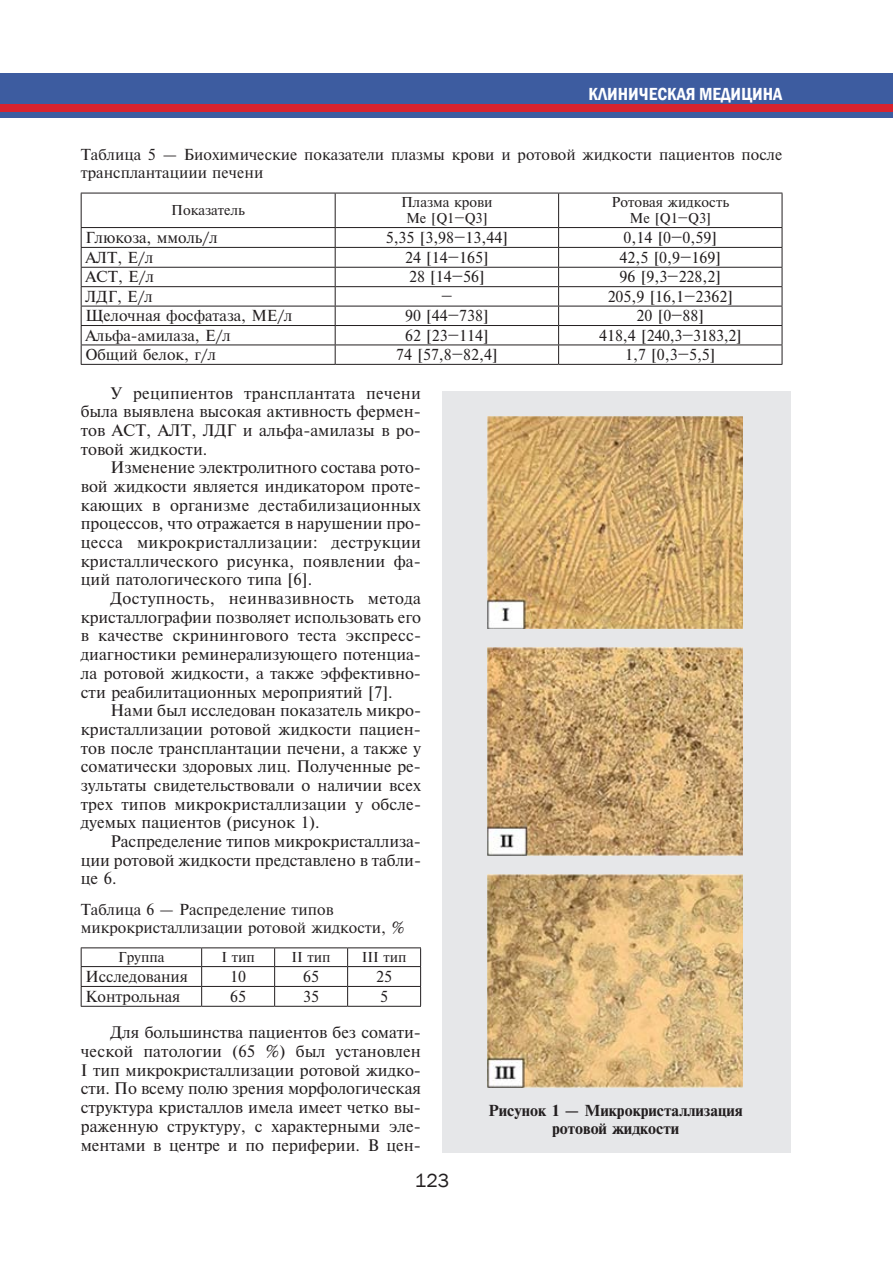
<style>
.page{position:relative;width:893px;height:1263px;background:#fff}
.page>*{position:absolute;margin:0;border:0;box-sizing:border-box;transform-origin:0 0}
.t1{font:19.5px "Franklin Gothic";color:#231f20}
.t2{font:600 condensed 18px "Franklin Gothic";color:#fff}
.t3{font:15.75px/18.8px "Newton C";color:#231f20;text-align:justify}
.t4{font:15px/18px "Newton C";color:#231f20}
.t5{font:15px/18px "Newton C Bold";color:#231f20;text-align:center}
.t6{font:13.5px/16.2px "Newton C";color:#231f20;text-align:center}
</style>
<div class="page">
<div style="left:0;top:74px;width:893px;height:44px;background:#3d5ca0"></div>
<div style="left:0;top:104px;width:893px;height:8px;background:#d8232e"></div>
<div style="left:442px;top:391px;width:349px;height:761px;background:#e6e7e9"></div>
<img style="left:488px;top:416px;width:255px;height:212px">
<img style="left:488px;top:648px;width:255px;height:207px">
<img style="left:488px;top:875px;width:255px;height:212px">
<hr style="left:81px;top:193px;width:254px;height:1px;background:#231f20">
<hr style="left:335px;top:193px;width:224px;height:1px;background:#231f20">
<hr style="left:559px;top:193px;width:223px;height:1px;background:#231f20">
<hr style="left:81px;top:227px;width:254px;height:1px;background:#231f20">
<hr style="left:335px;top:227px;width:224px;height:1px;background:#231f20">
<hr style="left:559px;top:227px;width:223px;height:1px;background:#231f20">
<hr style="left:81px;top:247px;width:254px;height:1px;background:#231f20">
<hr style="left:335px;top:247px;width:224px;height:1px;background:#231f20">
<hr style="left:559px;top:247px;width:223px;height:1px;background:#231f20">
<hr style="left:81px;top:267px;width:254px;height:1px;background:#231f20">
<hr style="left:335px;top:267px;width:224px;height:1px;background:#231f20">
<hr style="left:559px;top:267px;width:223px;height:1px;background:#231f20">
<hr style="left:81px;top:286px;width:254px;height:1px;background:#231f20">
<hr style="left:335px;top:286px;width:224px;height:1px;background:#231f20">
<hr style="left:559px;top:286px;width:223px;height:1px;background:#231f20">
<hr style="left:81px;top:306px;width:254px;height:1px;background:#231f20">
<hr style="left:335px;top:306px;width:224px;height:1px;background:#231f20">
<hr style="left:559px;top:306px;width:223px;height:1px;background:#231f20">
<hr style="left:81px;top:325px;width:254px;height:1px;background:#231f20">
<hr style="left:335px;top:325px;width:224px;height:1px;background:#231f20">
<hr style="left:559px;top:325px;width:223px;height:1px;background:#231f20">
<hr style="left:81px;top:345px;width:254px;height:1px;background:#231f20">
<hr style="left:335px;top:345px;width:224px;height:1px;background:#231f20">
<hr style="left:559px;top:345px;width:223px;height:1px;background:#231f20">
<hr style="left:81px;top:364px;width:254px;height:1px;background:#231f20">
<hr style="left:335px;top:364px;width:224px;height:1px;background:#231f20">
<hr style="left:559px;top:364px;width:223px;height:1px;background:#231f20">
<hr style="left:81px;top:193px;width:1px;height:34px;background:#231f20">
<svg style="left:81px;top:228px;width:1px;height:136px"></svg>
<hr style="left:335px;top:193px;width:1px;height:34px;background:#231f20">
<hr style="left:558px;top:193px;width:1px;height:34px;background:#231f20">
<hr style="left:782px;top:193px;width:1px;height:34px;background:#231f20">
<svg style="left:335px;top:228px;width:1px;height:136px"></svg>
<svg style="left:558px;top:228px;width:1px;height:136px"></svg>
<svg style="left:782px;top:228px;width:1px;height:136px"></svg>
<hr style="left:81px;top:947px;width:121px;height:1px;background:#231f20">
<hr style="left:202px;top:947px;width:73px;height:1px;background:#231f20">
<hr style="left:275px;top:947px;width:73px;height:1px;background:#231f20">
<hr style="left:348px;top:947px;width:73px;height:1px;background:#231f20">
<hr style="left:81px;top:966px;width:121px;height:1px;background:#231f20">
<hr style="left:202px;top:966px;width:73px;height:1px;background:#231f20">
<hr style="left:275px;top:966px;width:73px;height:1px;background:#231f20">
<hr style="left:348px;top:966px;width:73px;height:1px;background:#231f20">
<hr style="left:81px;top:986px;width:121px;height:1px;background:#231f20">
<hr style="left:202px;top:986px;width:73px;height:1px;background:#231f20">
<hr style="left:275px;top:986px;width:73px;height:1px;background:#231f20">
<hr style="left:348px;top:986px;width:73px;height:1px;background:#231f20">
<hr style="left:81px;top:1006px;width:121px;height:1px;background:#231f20">
<hr style="left:202px;top:1006px;width:73px;height:1px;background:#231f20">
<hr style="left:275px;top:1006px;width:73px;height:1px;background:#231f20">
<hr style="left:348px;top:1006px;width:73px;height:1px;background:#231f20">
<svg style="left:81px;top:948px;width:1px;height:58px"></svg>
<svg style="left:201px;top:948px;width:1px;height:58px"></svg>
<svg style="left:274px;top:948px;width:1px;height:58px"></svg>
<svg style="left:347px;top:948px;width:1px;height:58px"></svg>
<svg style="left:420px;top:948px;width:1px;height:58px"></svg>
<p class="t2" style="left:588px;top:82px;width:195px">КлиничесКая медицина</p>
<p class="t4" style="left:81px;top:146px;width:703px">Таблица 5 – Биохимические показатели плазмы крови и ротовой жидкости пациентов после трансплантациии печени</p>
<p class="t6" style="left:171px;top:202px;width:75px">Показатель</p>
<p class="t6" style="left:401px;top:194px;width:93px">Плазма крови<br>Ме [Q1—Q3]</p>
<p class="t6" style="left:612px;top:194px;width:119px">Ротовая жидкость<br>Ме [Q1—Q3]</p>
<p class="t4" style="left:85px;top:228px;width:134px">Глюкоза, ммоль/л</p>
<p class="t4" style="left:386px;top:228px;width:124px">5,35 [3,98—13,44]</p>
<p class="t4" style="left:624px;top:228px;width:95px">0,14 [0—0,59]</p>
<p class="t4" style="left:85px;top:248px;width:69px">АЛТ, Е/л</p>
<p class="t4" style="left:405px;top:248px;width:85px">24 [14—165]</p>
<p class="t4" style="left:620px;top:248px;width:103px">42,5 [0,9—169]</p>
<p class="t4" style="left:85px;top:268px;width:70px">АСТ, Е/л</p>
<p class="t4" style="left:409px;top:268px;width:77px">28 [14—56]</p>
<p class="t4" style="left:620px;top:268px;width:103px">96 [9,3—228,2]</p>
<p class="t4" style="left:85px;top:287px;width:69px">ЛДГ, Е/л</p>
<p class="t4" style="left:441px;top:287px;width:13px">—</p>
<p class="t4" style="left:608px;top:287px;width:127px">205,9 [16,1—2362]</p>
<p class="t4" style="left:85px;top:307px;width:209px">Щелочная фосфатаза, МЕ/л</p>
<p class="t4" style="left:405px;top:307px;width:85px">90 [44—738]</p>
<p class="t4" style="left:636px;top:307px;width:69px">20 [0—88]</p>
<p class="t4" style="left:85px;top:326px;width:147px">Альфа-амилаза, Е/л</p>
<p class="t4" style="left:405px;top:326px;width:85px">62 [23—114]</p>
<p class="t4" style="left:599px;top:326px;width:144px">418,4 [240,3—3183,2]</p>
<p class="t4" style="left:85px;top:346px;width:132px">Общий белок, г/л</p>
<p class="t4" style="left:396px;top:346px;width:103px">74 [57,8—82,4]</p>
<p class="t4" style="left:625px;top:346px;width:92px">1,7 [0,3—5,5]</p>
<p class="t3" style="left:81px;top:384px;width:342px;text-indent:30px">У реципиентов трансплантата печени была выявлена высокая активность фермен&shy;тов АСТ, АЛТ, ЛДГ и альфа-амилазы в ро&shy;товой жидкости.</p>
<p class="t3" style="left:81px;top:458px;width:342px;text-indent:30px">Изменение электролитного состава рото&shy;вой жидкости является индикатором проте&shy;кающих в организме дестабилизационных процессов, что отражается в нарушении про&shy;цесса микрокристаллизации: деструкции кристаллического рисунка, появлении фа&shy;ций патологического типа [6].</p>
<p class="t3" style="left:81px;top:589px;width:342px;text-indent:30px">Доступность, неинвазивность метода кристаллографии позволяет использовать его в качестве скринингового теста экспресс&shy;диагностики реминерализующего потенциа&shy;ла ротовой жидкости, а также эффективно&shy;сти реабилитационных мероприятий [7].</p>
<p class="t3" style="left:81px;top:701px;width:342px;text-indent:30px">Нами был исследован показатель микро&shy;кристаллизации ротовой жидкости пациен&shy;тов после трансплантации печени, а также у соматически здоровых лиц. Полученные ре&shy;зультаты свидетельствовали о наличии всех трех типов микрокристаллизации у обсле&shy;дуемых пациентов (рисунок 1).</p>
<p class="t3" style="left:81px;top:832px;width:342px;text-indent:30px">Распределение типов микрокристаллиза&shy;ции ротовой жидкости представлено в табли&shy;це 6.</p>
<p class="t4" style="left:81px;top:900px;width:326px">Таблица 6 – Распределение типов микрокристаллизации ротовой жидкости, %</p>
<p class="t6" style="left:118px;top:949px;width:48px">Группа</p>
<p class="t6" style="left:221px;top:949px;width:35px">I тип</p>
<p class="t6" style="left:292px;top:949px;width:41px">II тип</p>
<p class="t6" style="left:362px;top:949px;width:46px">III тип</p>
<p class="t4" style="left:85px;top:968px;width:104px">Исследования</p>
<p class="t4" style="left:230px;top:968px;width:17px">10</p>
<p class="t4" style="left:303px;top:968px;width:17px">65</p>
<p class="t4" style="left:376px;top:968px;width:17px">25</p>
<p class="t4" style="left:85px;top:988px;width:97px">Контрольная</p>
<p class="t4" style="left:230px;top:988px;width:17px">65</p>
<p class="t4" style="left:303px;top:988px;width:17px">35</p>
<p class="t4" style="left:380px;top:988px;width:9px">5</p>
<p class="t3" style="left:81px;top:1023px;width:342px;text-indent:30px">Для большинства пациентов без сомати&shy;ческой патологии (65 %) был установлен I тип микрокристаллизации ротовой жидко&shy;сти. По всему полю зрения морфологическая структура кристаллов имела имеет четко вы&shy;раженную структуру, с характерными эле&shy;ментами в центре и по периферии. В цен-</p>
<p class="t5" style="left:489px;top:1102px;width:256px">Рисунок 1 – Микрокристаллизация ротовой жидкости</p>
<p class="t1" style="left:415px;top:1169px;width:36px">123</p>
</div>
